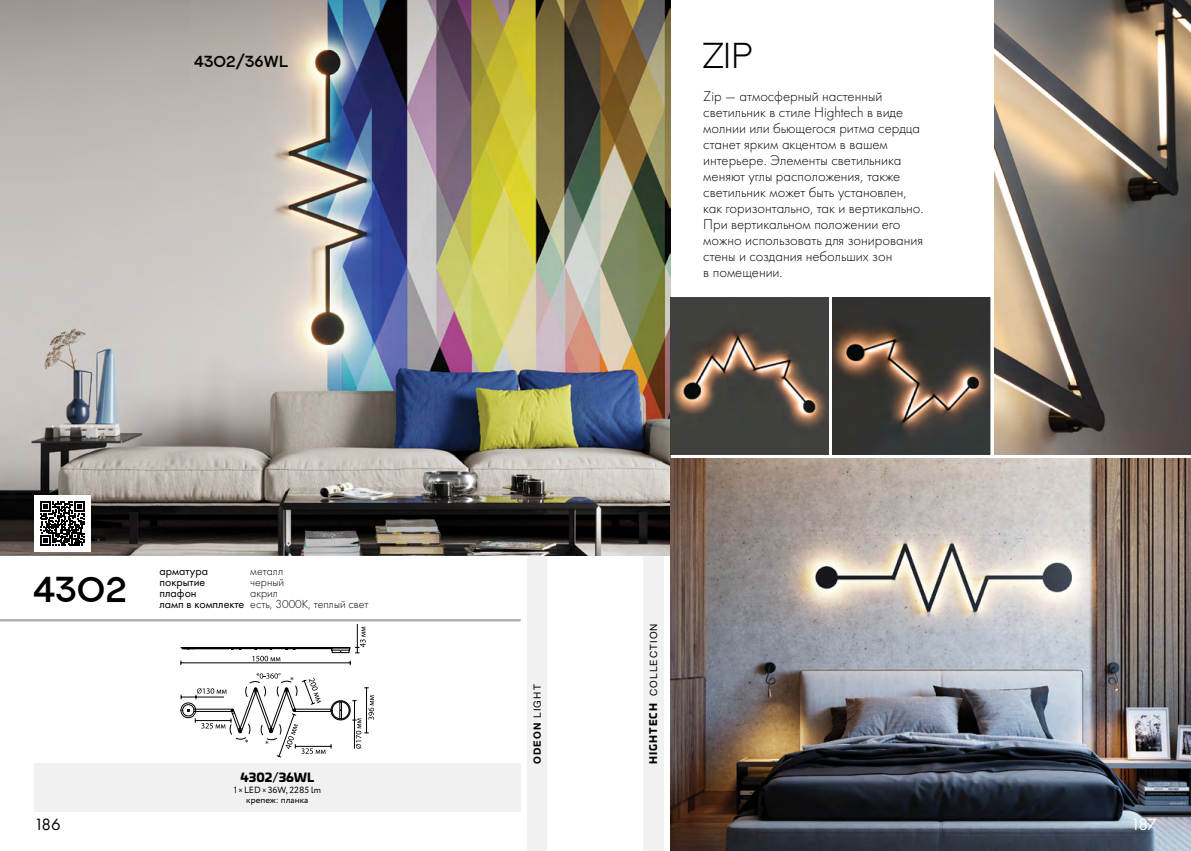
<style>
.page{position:relative;width:1191px;height:851px;background:#fff}
.page>*{position:absolute;margin:0;border:0;box-sizing:border-box;transform-origin:0 0}
.t1{font:600 36px "NEXTART";color:#000}
.t2{font:300 36px "NEXTART";color:#000}
.t3{font:17px "Futura PT";color:#000}
.t4{font:17px "Futura PT";color:#fff}
.t5{font:600 16px "NEXTART";color:#000}
.t6{font:300 14.7px/16px "Futura PT";color:#000}
.t7{font:300 12px/11px "Futura PT";color:#000;text-align:center}
.t8{font:12px "Futura PT";color:#000}
.t9{font:900 12px "Univia Pro";color:#000}
.t10{font:10px "Helvetica Neue Cyr";letter-spacing:.115em;color:#000}
.t11{font:700 10px "Helvetica Neue Cyr";letter-spacing:.115em;color:#000}
.t12{font:9px/9.5px "Circe";color:#000;text-align:center}
.s1{font-weight:400}
.s2{font-family:"Univia Pro";font-weight:900}
</style>
<div class="page">
<div style="left:527px;top:556px;width:20px;height:294px;background:#f1f1f2"></div>
<div style="left:34px;top:763px;width:486px;height:48px;background:#f1f1f2"></div>
<div style="left:643px;top:556px;width:20px;height:294px;background:#f1f1f2"></div>
<img style="left:0;top:0;width:670px;height:556px">
<img style="left:994px;top:0;width:197px;height:454px">
<img style="left:671px;top:297px;width:157px;height:157px">
<img style="left:832px;top:297px;width:157px;height:157px">
<svg style="left:0;top:555px;width:520px;height:202px"></svg>
<img style="left:670px;top:458px;width:521px;height:392px">
<div style="left:34px;top:495px;width:57px;height:57px;background:#fff"></div>
<svg style="left:40px;top:501px;width:45px;height:44px"></svg>
<p class="t5" style="left:194px;top:53px;width:95px">4302/36WL</p>
<h1 class="t1" style="left:34px;top:569px;width:95px">4302</h1>
<p class="t8" style="left:159px;top:563px;width:50px">арматура</p>
<p class="t7" style="left:250px;top:565px;width:34px">металл</p>
<p class="t8" style="left:159px;top:574px;width:47px">покрытие</p>
<p class="t7" style="left:250px;top:576px;width:36px">черный</p>
<p class="t8" style="left:159px;top:585px;width:39px">плафон</p>
<p class="t7" style="left:159px;top:587px;width:211px">акрил<br><span class="s1">ламп в комплекте</span> есть, 3000K, теплый свет</p>
<p class="t9" style="left:241px;top:767px;width:75px">4302/36WL</p>
<p class="t12" style="left:234px;top:785px;width:89px">1 <sup>х</sup> LED <sup>х</sup> 36W, 2285 lm крепеж: планка</p>
<h1 class="t2" style="left:703px;top:36px;width:50px">ZIP</h1>
<p class="t6" style="left:703px;top:88px;width:222px">Zip — атмосферный настенный светильник в стиле Hightech в виде молнии или бьющегося ритма сердца станет ярким акцентом в вашем интерьере. Элементы светильника меняют углы расположения, также светильник может быть установлен, как горизонтально, так и вертикально.<br>При вертикальном положении его можно использовать для зонирования стены и создания небольших зон<br>в помещении.</p>
<p class="t11" style="left:532px;top:764px;width:81px;rotate:-90deg">ODEON <span class="s1">LIGHT</span></p>
<p class="t10" style="left:648px;top:764px;width:142px;rotate:-90deg"><span class="s2">HIGHTECH</span> COLLECTION</p>
<p class="t3" style="left:34px;top:813px;width:28px">186</p>
<p class="t4" style="left:1131px;top:813px;width:27px">187</p>
</div>
